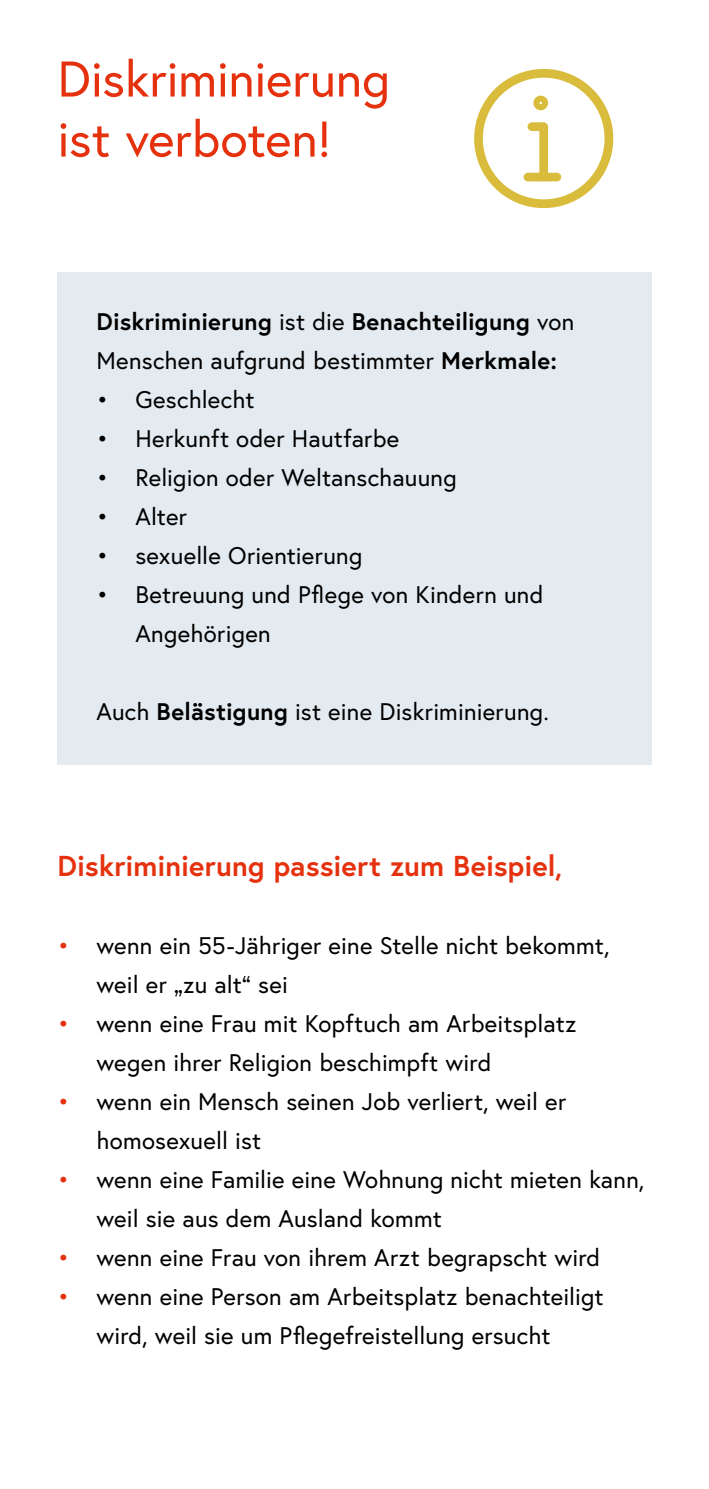
<style>
.page{position:relative;width:709px;height:1489px;background:#fff}
.page>*{position:absolute;margin:0;border:0;box-sizing:border-box;transform-origin:0 0}
.h1_ohne_Nummerierung{font:50px/60px "Europa Austria";letter-spacing:-.005em;color:#e5310e}
.h2_ohne_Nummerierung{font:700 28.75px "Europa Austria";color:#e5310e}
.Infobox_p_Infobox_letzter_Absatz{font:24px/39px "Europa Austria";letter-spacing:.01em;color:#000}
.Infobox_p_Infobox_ohne_h{font:700 24px/39px "Europa Austria";letter-spacing:.01em;color:#000}
.s1{font-weight:400}
.s2{font-weight:700}
.s3{color:#e5310e}
</style>
<div class="page">
<div style="left:57px;top:272px;width:594px;height:141px;background:#e4ebf0"></div>
<div style="left:57px;top:389px;width:594px;height:102px;background:#e4ebf0"></div>
<div style="left:57px;top:467px;width:594px;height:102px;background:#e4ebf0"></div>
<div style="left:57px;top:545px;width:594px;height:141px;background:#e4ebf0"></div>
<div style="left:57px;top:662px;width:594px;height:102px;background:#e4ebf0"></div>
<svg style="left:474px;top:69px;width:140px;height:140px"></svg>
<div style="left:533px;top:96px;width:15px;height:14px;border:9px solid #d9bc3b;border-radius:50%"></div>
<div style="left:528px;top:173px;width:29px;height:8px;background:#d9bc3b"></div>
<h1 class="h1_ohne_Nummerierung" style="left:57px;top:48px;width:334px">Diskriminierung ist verboten!</h1>
<p class="Infobox_p_Infobox_ohne_h" style="left:96px;top:302px;width:479px">Diskriminierung <span class="s1">ist die</span> Benachteiligung <span class="s1">von<br>Menschen aufgrund bestimmter</span> Merkmale:</p>
<p class="Infobox_p_Infobox_letzter_Absatz" style="left:96px;top:380px;width:159px">• Geschlecht</p>
<p class="Infobox_p_Infobox_letzter_Absatz" style="left:96px;top:419px;width:304px">• Herkunft oder Hautfarbe</p>
<p class="Infobox_p_Infobox_letzter_Absatz" style="left:96px;top:458px;width:362px">• Religion oder Weltanschauung</p>
<p class="Infobox_p_Infobox_letzter_Absatz" style="left:96px;top:497px;width:92px">• Alter</p>
<p class="Infobox_p_Infobox_letzter_Absatz" style="left:96px;top:536px;width:267px">• sexuelle Orientierung</p>
<p class="Infobox_p_Infobox_letzter_Absatz" style="left:135px;top:575px;width:409px;text-indent:-39px">• Betreuung und Pflege von Kindern und<br>Angehörigen</p>
<p class="Infobox_p_Infobox_letzter_Absatz" style="left:96px;top:692px;width:454px">Auch <span class="s2">Belästigung</span> ist eine Diskriminierung.</p>
<h2 class="h2_ohne_Nummerierung" style="left:57px;top:846px;width:506px">Diskriminierung passiert zum Beispiel,</h2>
<p class="Infobox_p_Infobox_letzter_Absatz" style="left:96px;top:926px;width:514px;text-indent:-39px"><span class="s3">•</span> wenn ein 55-Jähriger eine Stelle nicht bekommt, weil er „zu alt“ sei</p>
<p class="Infobox_p_Infobox_letzter_Absatz" style="left:96px;top:1003px;width:481px;text-indent:-39px"><span class="s3">•</span> wenn eine Frau mit Kopftuch am Arbeitsplatz wegen ihrer Religion beschimpft wird</p>
<p class="Infobox_p_Infobox_letzter_Absatz" style="left:96px;top:1081px;width:471px;text-indent:-39px"><span class="s3">•</span> wenn ein Mensch seinen Job verliert, weil er homosexuell ist</p>
<p class="Infobox_p_Infobox_letzter_Absatz" style="left:96px;top:1159px;width:549px;text-indent:-39px"><span class="s3">•</span> wenn eine Familie eine Wohnung nicht mieten kann, weil sie aus dem Ausland kommt</p>
<p class="Infobox_p_Infobox_letzter_Absatz" style="left:57px;top:1237px;width:544px"><span class="s3">•</span> wenn eine Frau von ihrem Arzt begrapscht wird</p>
<p class="Infobox_p_Infobox_letzter_Absatz" style="left:57px;top:1276px;width:547px;text-align:center"><span class="s3">•</span> wenn eine Person am Arbeitsplatz benachteiligt wird, weil sie um Pflegefreistellung ersucht</p>
</div>
